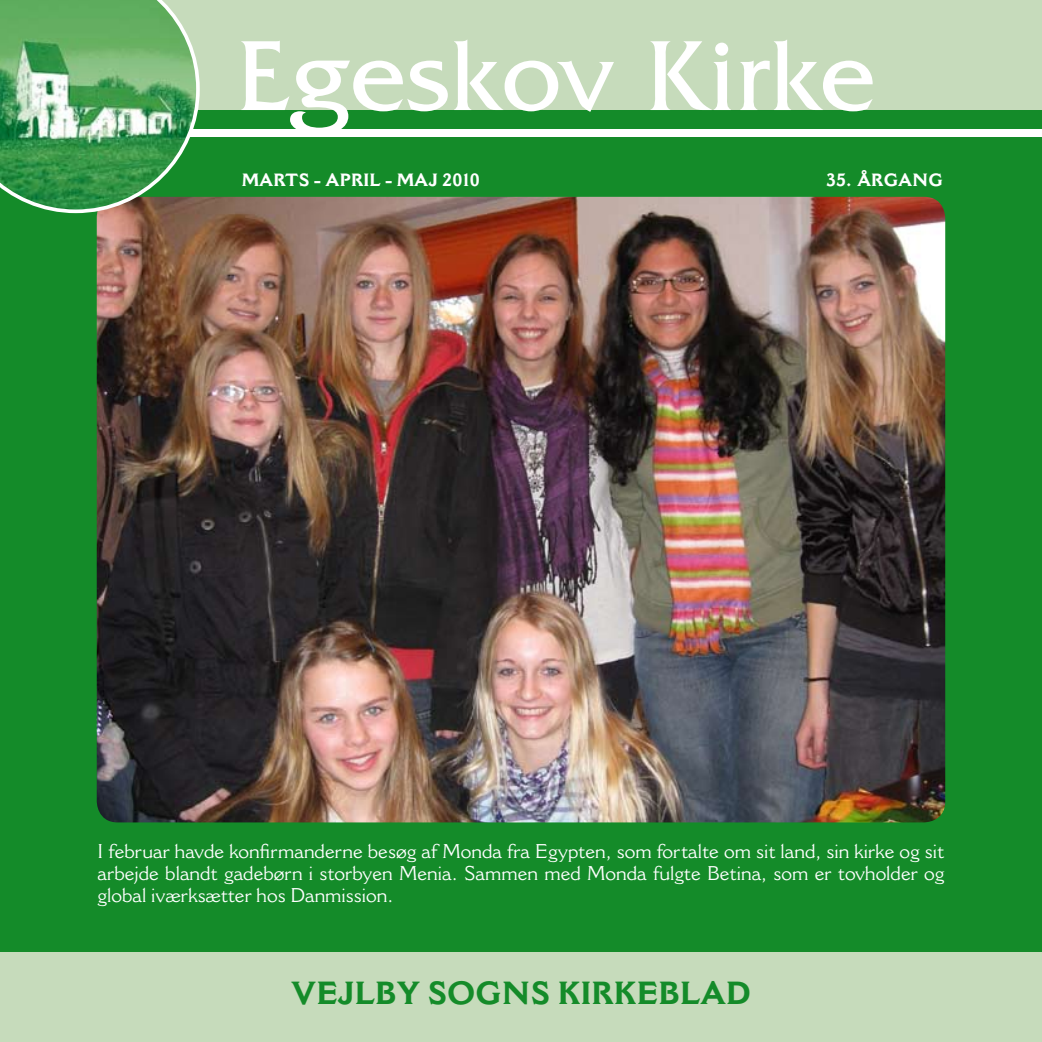
<style>
.page{position:relative;width:1042px;height:1042px;background:#fff}
.page>*{position:absolute;margin:0;border:0;box-sizing:border-box;transform-origin:0 0}
.t1{font:104.48px "Friz Quadrata Std";letter-spacing:.01em;color:#fff}
.t2{font:700 31.5px "Cantoria MT Std";color:#148b29}
.t3{font:19.6px/22.2px "Cantoria MT Std";color:#fff;text-align:justify}
.t4{font:700 17.5px "Cantoria MT Std";color:#fff}
</style>
<div class="page">
<div style="left:0;top:137px;width:1042px;height:905px;background:#148b29"></div>
<div style="left:0;top:0;width:1042px;height:112px;background:#c6dbbb"></div>
<div style="left:0;top:952px;width:1042px;height:90px;background:#c6dbbb"></div>
<div style="left:0;top:110px;width:1042px;height:19px;background:#148b29"></div>
<img style="left:97px;top:197px;width:848px;height:625px">
<svg style="left:0;top:0;width:200px;height:213px;background:#64aa6b"></svg>
<h1 class="t1" style="left:237px;top:18px;width:639px">Egeskov Kirke</h1>
<p class="t4" style="left:242px;top:169px;width:240px">MARTS - APRIL - MAJ 2010</p>
<p class="t4" style="left:826px;top:169px;width:118px">35. ÅRGANG</p>
<p class="t3" style="left:98px;top:839px;width:848px">I februar havde konfirmanderne besøg af Monda fra Egypten, som fortalte om sit land, sin kirke og sit arbejde blandt gadebørn i storbyen Menia. Sammen med Monda fulgte Betina, som er tovholder og global iværksætter hos Danmission.</p>
<h2 class="t2" style="left:291px;top:973px;width:461px">VEJLBY SOGNS KIRKEBLAD</h2>
</div>
